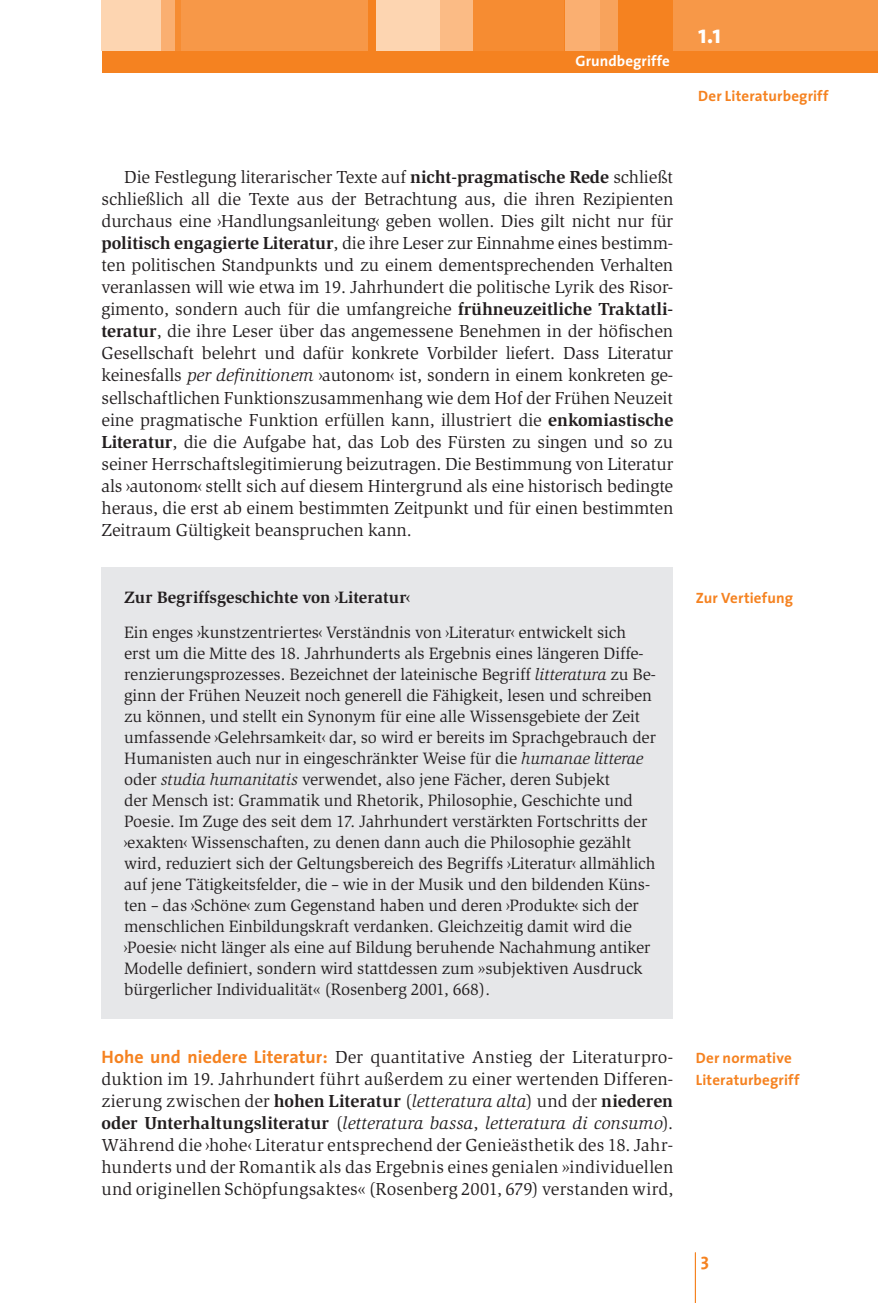
<style>
.page{position:relative;width:878px;height:1303px;background:#fff}
.page>*{position:absolute;margin:0;border:0;box-sizing:border-box;transform-origin:0 0}
.t1{font:700 26px "The Sans";color:#fff}
.t2{font:18px/22px "Slimbach Itc T";letter-spacing:-.005em;color:#231f20;text-align:justify}
.t3{font:700 18px "The Sans";color:#f58220}
.t4{font:17px/21px "Slimbach Itc T";letter-spacing:-.005em;color:#231f20}
.t5{font:700 17px "Slimbach Itc T";letter-spacing:.005em;color:#231f20}
.t6{font:700 15px/22px "The Sans";letter-spacing:.01em;color:#f58220}
.t7{font:700 15px "The Sans";letter-spacing:.005em;color:#fff}
.s1{font-weight:700}
.s2{font-style:italic}
.s3{font-family:"The Sans";font-weight:700;color:#f58220}
</style>
<div class="page">
<div style="left:102px;top:0;width:776px;height:73px;background:#f58220"></div>
<div style="left:673px;top:0;width:205px;height:51px;background:#f79848"></div>
<div style="left:599px;top:0;width:18px;height:51px;background:#f8a35c"></div>
<div style="left:473px;top:0;width:91px;height:51px;background:#f68c32"></div>
<div style="left:439px;top:0;width:34px;height:51px;background:#fbbb85"></div>
<div style="left:376px;top:0;width:63px;height:51px;background:#fdd5b1"></div>
<div style="left:180px;top:0;width:187px;height:51px;background:#f79848"></div>
<div style="left:102px;top:0;width:60px;height:51px;background:#fdd5b1"></div>
<div style="left:161px;top:0;width:15px;height:51px;background:#faaf71"></div>
<div style="left:176px;top:0;width:5px;height:51px;background:#f68c32"></div>
<div style="left:566px;top:0;width:34px;height:51px;background:#faaf71"></div>
<div style="left:102px;top:567px;width:571px;height:451px;background:#e6e7e9"></div>
<hr style="left:695px;top:1252px;width:1px;height:51px;background:#f58220">
<p class="t7" style="left:575px;top:54px;width:96px">Grundbegriffe</p>
<h1 class="t1" style="left:698px;top:24px;width:25px">1.1</h1>
<p class="t6" style="left:698px;top:86px;width:132px">Der Literaturbegriff</p>
<p class="t2" style="left:102px;top:168px;width:573px;text-indent:23px">Die Festlegung literarischer Texte auf <span class="s1">nicht-pragmatische Rede</span> schließt schließlich all die Texte aus der Betrachtung aus, die ihren Rezipienten durchaus eine ›Handlungsanleitung‹ geben wollen. Dies gilt nicht nur für <span class="s1">politisch engagierte Literatur</span>, die ihre Leser zur Einnahme eines bestimm&shy;ten politischen Standpunkts und zu einem dementsprechenden Verhalten veranlassen will wie etwa im 19. Jahrhundert die politische Lyrik des Risor&shy;gimento, sondern auch für die umfangreiche <span class="s1">frühneuzeitliche Traktatli&shy;teratur</span>, die ihre Leser über das angemessene Benehmen in der höfischen Gesellschaft belehrt und dafür konkrete Vorbilder liefert. Dass Literatur keinesfalls <span class="s2">per definitionem</span> ›autonom‹ ist, sondern in einem konkreten ge&shy;sellschaftlichen Funktionszusammenhang wie dem Hof der Frühen Neuzeit eine pragmatische Funktion erfüllen kann, illustriert die <span class="s1">enkomiastische Literatur</span>, die die Aufgabe hat, das Lob des Fürsten zu singen und so zu seiner Herrschaftslegitimierung beizutragen. Die Bestimmung von Literatur als ›autonom‹ stellt sich auf diesem Hintergrund als eine historisch bedingte heraus, die erst ab einem bestimmten Zeitpunkt und für einen bestimmten Zeitraum Gültigkeit beanspruchen kann.</p>
<p class="t5" style="left:124px;top:590px;width:287px">Zur Begriffsgeschichte von ›Literatur‹</p>
<p class="t4" style="left:124px;top:623px;width:533px">Ein enges ›kunstzentriertes‹ Verständnis von ›Literatur‹ entwickelt sich erst um die Mitte des 18. Jahrhunderts als Ergebnis eines längeren Diffe&shy;renzierungsprozesses. Bezeichnet der lateinische Begriff <span class="s2">litteratura</span> zu Be&shy;ginn der Frühen Neuzeit noch generell die Fähigkeit, lesen und schreiben zu können, und stellt ein Synonym für eine alle Wissensgebiete der Zeit umfassende ›Gelehrsamkeit‹ dar, so wird er bereits im Sprachgebrauch der Humanisten auch nur in eingeschränkter Weise für die <span class="s2">humanae litterae </span>oder <span class="s2">studia humanitatis</span> verwendet, also jene Fächer, deren Subjekt<br>der Mensch ist: Grammatik und Rhetorik, Philosophie, Geschichte und Poesie. Im Zuge des seit dem 17. Jahrhundert verstärkten Fortschritts der ›exakten‹ Wissenschaften, zu denen dann auch die Philosophie gezählt wird, reduziert sich der Geltungsbereich des Begriffs ›Literatur‹ allmählich auf jene Tätigkeitsfelder, die – wie in der Musik und den bildenden Küns&shy;ten – das ›Schöne‹ zum Gegenstand haben und deren ›Produkte‹ sich der menschlichen Einbildungskraft verdanken. Gleichzeitig damit wird die ›Poesie‹ nicht länger als eine auf Bildung beruhende Nachahmung antiker Modelle definiert, sondern wird stattdessen zum »subjektiven Ausdruck bürgerlicher Individualität« (Rosenberg 2001, 668).</p>
<p class="t2" style="left:102px;top:1048px;width:573px"><span class="s3">Hohe und niedere Literatur:</span> Der quantitative Anstieg der Literaturpro&shy;duktion im 19. Jahrhundert führt außerdem zu einer wertenden Differen&shy;zierung zwischen der <span class="s1">hohen Literatur</span> (<span class="s2">letteratura alta</span>) und der <span class="s1">niederen oder Unterhaltungsliteratur</span> (<span class="s2">letteratura bassa</span>, <span class="s2">letteratura di consumo</span>).<br>Während die ›hohe‹ Literatur entsprechend der Genieästhetik des 18. Jahr&shy;hunderts und der Romantik als das Ergebnis eines genialen »individuellen und originellen Schöpfungsaktes« (Rosenberg 2001, 679) verstanden wird,</p>
<p class="t6" style="left:696px;top:588px;width:99px">Zur Vertiefung</p>
<p class="t6" style="left:696px;top:1048px;width:105px">Der normative<br>Literaturbegriff</p>
<p class="t3" style="left:701px;top:1252px;width:10px">3</p>
</div>
